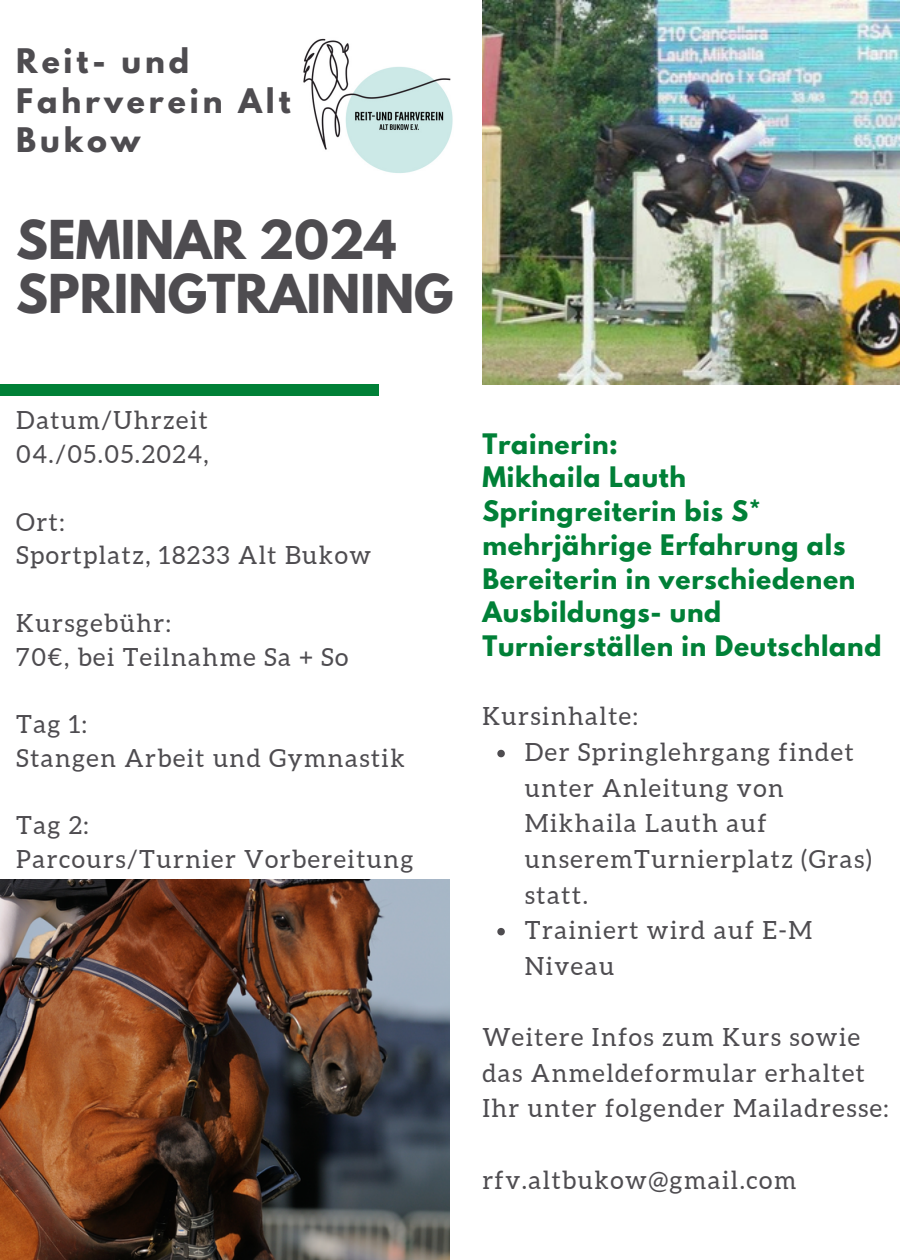
<style>
.page{position:relative;width:900px;height:1260px;background:#fff}
.page>*{position:absolute;margin:0;border:0;box-sizing:border-box;transform-origin:0 0}
.t1{font:700 47.5px/54.5px "League Spartan";color:#4e4c50}
.t2{font:700 30px/39.5px "League Spartan";letter-spacing:.13em;color:#4e4c50}
.t3{font:25px/35.5px "Aleo";letter-spacing:.06em;color:#4e4c50}
.t4{font:700 25px/33.8px "League Spartan";letter-spacing:.03em;color:#008037}
</style>
<div class="page">
<img style="left:0;top:879px;width:450px;height:381px">
<div style="left:0;top:384px;width:379px;height:12px;background:#008037"></div>
<img style="left:303px;top:38px;width:150px;height:135px">
<img style="left:482px;top:0;width:418px;height:384px">
<svg style="left:497px;top:750px;width:8px;height:7px"></svg>
<svg style="left:497px;top:928px;width:8px;height:7px"></svg>
<p class="t2" style="left:16px;top:45px;width:276px">Reit- und<br>Fahrverein Alt<br>Bukow</p>
<p class="t1" style="left:16px;top:218px;width:439px">SEMINAR 2024<br>SPRINGTRAINING</p>
<p class="t3" style="left:16px;top:403px;width:193px">Datum/Uhrzeit</p>
<p class="t3" style="left:16px;top:436px;width:194px">04./05.05.2024,</p>
<p class="t3" style="left:16px;top:504px;width:50px">Ort:</p>
<p class="t3" style="left:16px;top:538px;width:356px">Sportplatz, 18233 Alt Bukow</p>
<p class="t3" style="left:16px;top:605px;width:156px">Kursgebühr:</p>
<p class="t3" style="left:16px;top:639px;width:334px">70€, bei Teilnahme Sa + So</p>
<h3 class="t3" style="left:16px;top:706px;width:72px">Tag 1:</h3>
<p class="t3" style="left:16px;top:740px;width:390px">Stangen Arbeit und Gymnastik</p>
<p class="t3" style="left:16px;top:808px;width:74px">Tag 2:</p>
<p class="t3" style="left:16px;top:841px;width:399px">Parcours/Turnier Vorbereitung</p>
<h1 class="t4" style="left:482px;top:430px;width:401px">Trainerin:<br>Mikhaila Lauth<br>Springreiterin bis S* mehrjährige Erfahrung als<br>Bereiterin in verschiedenen<br>Ausbildungs- und<br>Turnierställen in Deutschland</h1>
<p class="t3" style="left:482px;top:699px;width:157px">Kursinhalte:</p>
<p class="t3" style="left:525px;top:734px;width:348px">Der Springlehrgang findet unter Anleitung von<br>Mikhaila Lauth auf unseremTurnierplatz (Gras) statt.</p>
<p class="t3" style="left:525px;top:912px;width:289px">Trainiert wird auf E-M<br>Niveau</p>
<p class="t3" style="left:482px;top:1019px;width:408px">Weitere Infos zum Kurs sowie das Anmeldeformular erhaltet<br>Ihr unter folgender Mailadresse:</p>
<p class="t3" style="left:482px;top:1162px;width:315px">rfv.altbukow@gmail.com</p>
</div>
